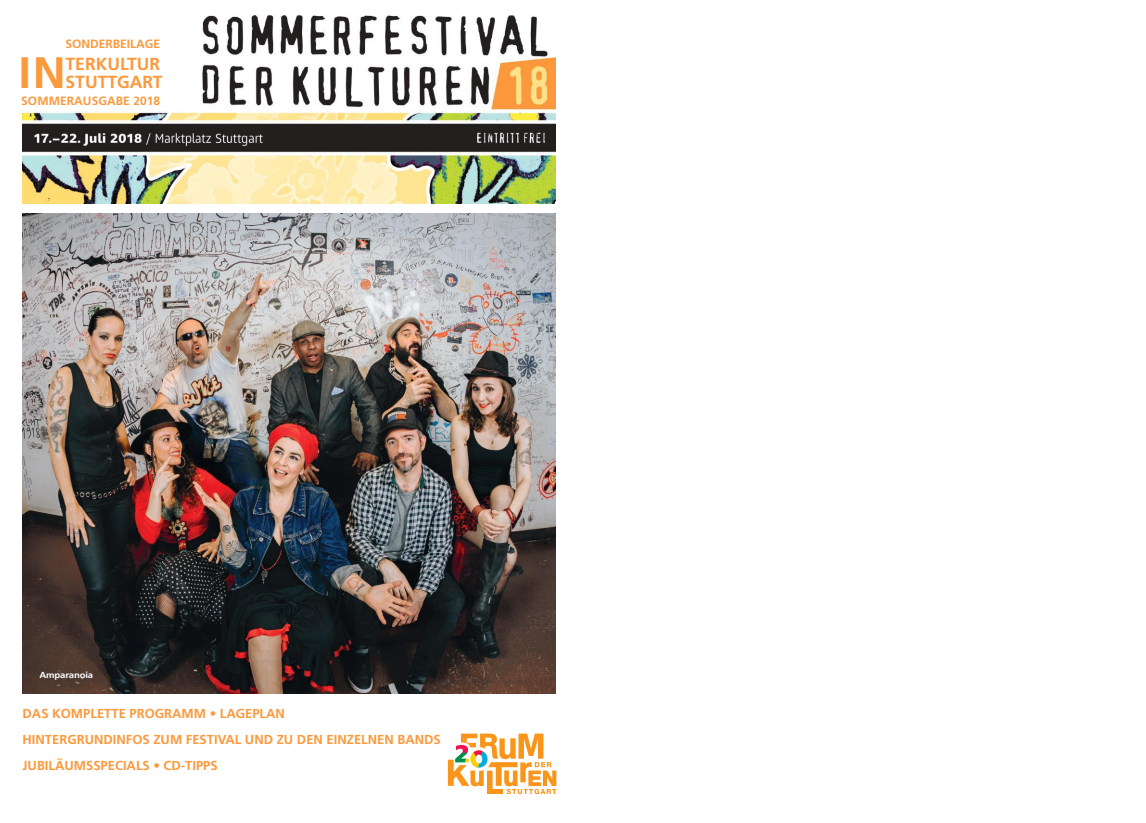
<style>
.page{position:relative;width:1146px;height:823px;background:#fff}
.page>*{position:absolute;margin:0;border:0;box-sizing:border-box;transform-origin:0 0}
.t1{font:700 44px "Frutiger";color:#fb993d;scale:1.04 1}
.t2{font:700 17.5px/18px "Frutiger";color:#fb993d}
.t3{font:700 13px/25.8px "Frutiger";color:#fb993d}
.t4{font:700 12px "Frutiger";letter-spacing:.005em;color:#fb993d}
.t5{font:700 8.7px "Frutiger";letter-spacing:-.02em;color:#fff;scale:1.1 1}
</style>
<div class="page">
<img style="left:23px;top:213px;width:533px;height:480px">
<svg style="left:448px;top:733px;width:108px;height:60px"></svg>
<img style="left:22px;top:16px;width:533px;height:187px">
<p class="t4" style="left:65px;top:39px;width:96px">SONDERBEILAGE</p>
<h1 class="t1" style="left:19px;top:55px;width:47px">IN</h1>
<h2 class="t2" style="left:66px;top:56px;width:98px">TERKULTUR<br>STUTTGART</h2>
<p class="t4" style="left:21px;top:96px;width:141px">SOMMERAUSGABE 2018</p>
<p class="t5" style="left:40px;top:670px;width:50px">Amparanoia</p>
<p class="t3" style="left:23px;top:701px;width:419px">DAS KOMPLETTE PROGRAMM • LAGEPLAN<br>HINTERGRUNDINFOS ZUM FESTIVAL UND ZU DEN EINZELNEN BANDS<br>JUBILÄUMSSPECIALS • CD-TIPPS</p>
</div>
